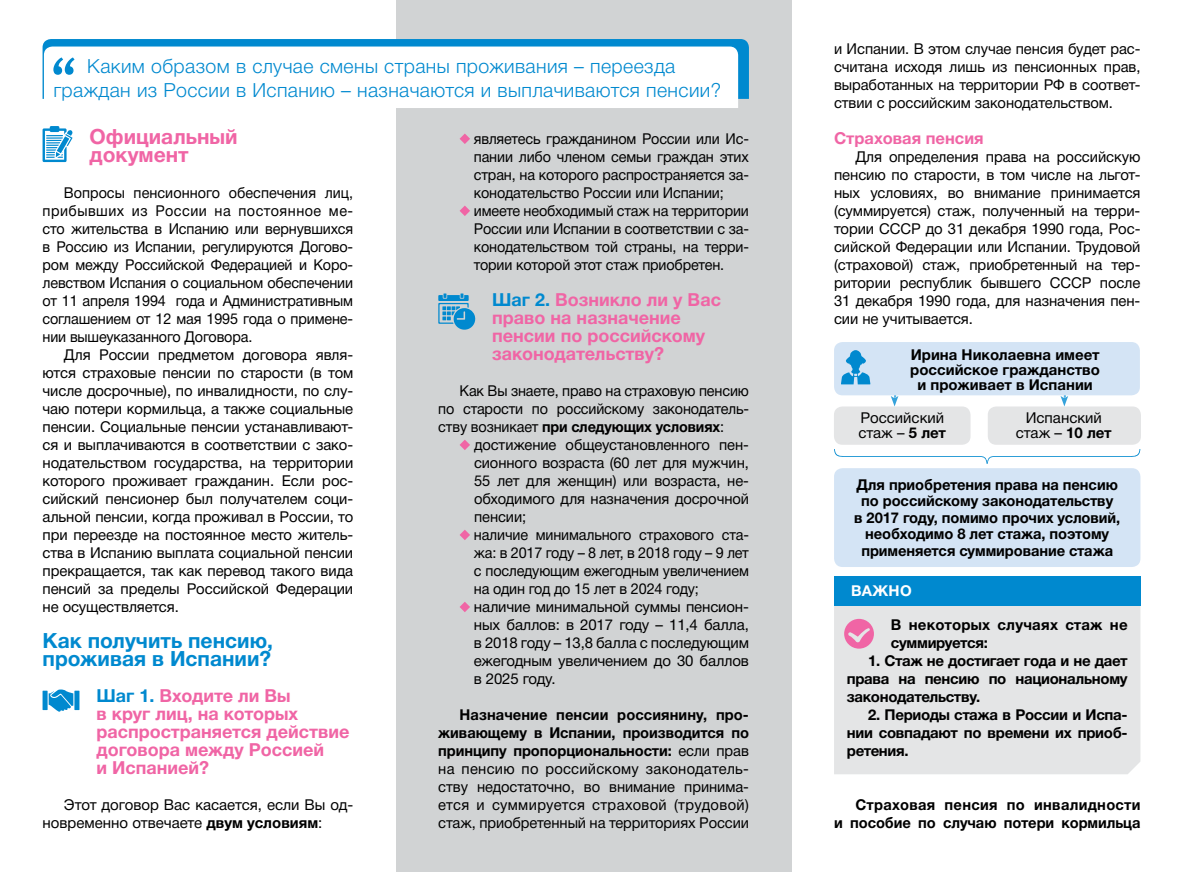
<style>
.page{position:relative;width:1183px;height:872px;background:#fff}
.page>*{position:absolute;margin:0;border:0;box-sizing:border-box;transform-origin:0 0}
.t1{font:700 21px/18px "Helvetica Neue Cyr";color:#0089cf}
.t2{font:700 21px/18px "Helvetica Neue Cyr";color:#f065a5}
.t3{font:300 19.5px/24px "Helvetica Neue Cyr";letter-spacing:.02em;color:#0089cf}
.t4{font:700 18px/18px "Helvetica Neue Cyr";color:#f065a5}
.t5{font:700 16.5px "Helvetica Neue Cyr";color:#f065a5}
.t6{font:15px/18px "Helvetica Neue Cyr";letter-spacing:-.01em;color:#000;text-align:justify}
.t7{font:15px/18px "Helvetica Neue Cyr";letter-spacing:-.01em;color:#000;text-align:justify;scale:.96 1}
.t8{font:700 15px/18px "Helvetica Neue Cyr";letter-spacing:-.005em;color:#000;text-align:justify}
.t9{font:700 15px "Helvetica Neue Cyr";letter-spacing:.02em;color:#fff}
.s1{color:#0089cf}
.s2{font-weight:700}
</style>
<div class="page">
<div style="left:395px;top:0;width:396px;height:872px;background:#d1d3d4"></div>
<svg style="left:43px;top:39px;width:705px;height:60px;background:#0f8fd1"></svg>
<svg style="left:44px;top:47px;width:694px;height:61px"></svg>
<svg style="left:53px;top:57px;width:21px;height:18px"></svg>
<div style="left:50px;top:126px;width:9px;height:6px;background:#0089cf"></div>
<svg style="left:43px;top:128px;width:30px;height:34px"></svg>
<svg style="left:459px;top:133px;width:11px;height:11px"></svg>
<svg style="left:459px;top:205px;width:11px;height:11px"></svg>
<svg style="left:459px;top:439px;width:11px;height:11px"></svg>
<svg style="left:459px;top:530px;width:11px;height:10px"></svg>
<svg style="left:459px;top:602px;width:11px;height:10px"></svg>
<svg style="left:49px;top:689px;width:24px;height:22px"></svg>
<div style="left:74px;top:690px;width:5px;height:20px;background:#0089cf"></div>
<div style="left:43px;top:690px;width:5px;height:20px;background:#0089cf"></div>
<svg style="left:438px;top:293px;width:38px;height:37px"></svg>
<div style="left:834px;top:606px;width:306px;height:168px;background:#e4e5e6"></div>
<div style="left:833px;top:576px;width:307px;height:30px;background:#0089cf"></div>
<svg style="left:843px;top:619px;width:30px;height:29px"></svg>
<div style="left:833px;top:406px;width:137px;height:39px;background:#e4e5e6;border-radius:9px"></div>
<div style="left:987px;top:406px;width:153px;height:39px;background:#e4e5e6;border-radius:9px"></div>
<div style="left:833px;top:342px;width:306px;height:53px;background:#d4e4f5;border-radius:9px"></div>
<svg style="left:890px;top:395px;width:8px;height:11px"></svg>
<svg style="left:1060px;top:395px;width:7px;height:11px"></svg>
<svg style="left:841px;top:350px;width:29px;height:34px"></svg>
<svg style="left:834px;top:449px;width:305px;height:15px"></svg>
<div style="left:833px;top:468px;width:307px;height:99px;background:#d4e4f5;border-radius:9px"></div>
<h2 class="t3" style="left:53px;top:56px;width:669px;text-indent:34px">Каким образом в случае смены страны проживания – переезда граждан из России в Испанию – назначаются и выплачиваются пенсии?</h2>
<h1 class="t2" style="left:90px;top:130px;width:149px">Официальный документ</h1>
<p class="t7" style="left:43px;top:186px;width:325px;text-indent:21px">Вопросы пенсионного обеспечения лиц, прибывших из России на постоянное ме&shy;сто жительства в Испанию или вернувшихся в Россию из Испании, регулируются Догово&shy;ром между Российской Федерацией и Коро&shy;левством Испания о социальном обеспечении от 11 апреля 1994 года и Административным соглашением от 12 мая 1995 года о примене&shy;нии вышеуказанного Договора.</p>
<p class="t6" style="left:43px;top:348px;width:312px;text-indent:21px">Для России предметом договора явля&shy;ются страховые пенсии по старости (в том числе досрочные), по инвалидности, по слу&shy;чаю потери кормильца, а также социальные пенсии. Социальные пенсии устанавливают&shy;ся и выплачиваются в соответствии с зако&shy;нодательством государства, на территории которого проживает гражданин. Если рос&shy;сийский пенсионер был получателем соци&shy;альной пенсии, когда проживал в России, то при переезде на постоянное место житель&shy;ства в Испанию выплата социальной пенсии прекращается, так как перевод такого вида пенсий за пределы Российской Федерации не осуществляется.</p>
<h1 class="t1" style="left:43px;top:634px;width:232px">Как получить пенсию, проживая в Испании?</h1>
<p class="t4" style="left:96px;top:689px;width:254px"><span class="s1">Шаг 1.</span> Входите ли Вы<br>в круг лиц, на которых распространяется действие договора между Россией<br>и Испанией?</p>
<p class="t6" style="left:43px;top:798px;width:312px;text-indent:21px">Этот договор Вас касается, если Вы од&shy;новременно отвечаете <span class="s2">двум условиям</span>:</p>
<p class="t7" style="left:473px;top:132px;width:288px;text-align:left">являетесь гражданином России или Ис&shy;пании либо членом семьи граждан этих стран, на которого распространяется за&shy;конодательство России или Испании; имеете необходимый стаж на территории России или Испании в соответствии с за&shy;конодательством той страны, на терри&shy;тории которой этот стаж приобретен.</p>
<p class="t4" style="left:492px;top:293px;width:230px"><span class="s1">Шаг 2.</span> Возникло ли у Вас право на назначение пенсии по российскому законодательству?</p>
<p class="t7" style="left:438px;top:384px;width:325px;text-indent:21px">Как Вы знаете, право на страховую пенсию по старости по российскому законодатель&shy;ству возникает <span class="s2">при следующих условиях</span>:</p>
<p class="t6" style="left:473px;top:438px;width:276px;text-align:left">достижение общеустановленного пен&shy;сионного возраста (60 лет для мужчин,<br>55 лет для женщин) или возраста, не&shy;обходимого для назначения досрочной пенсии;<br>наличие минимального страхового ста&shy;жа: в 2017 году – 8 лет, в 2018 году – 9 лет с последующим ежегодным увеличением на один год до 15 лет в 2024 году; наличие минимальной суммы пенсион&shy;ных баллов: в 2017 году – 11,4 балла, в 2018 году – 13,8 балла с последующим ежегодным увеличением до 30 баллов в 2025 году.</p>
<p class="t6" style="left:438px;top:708px;width:312px;text-indent:21px"><span class="s2">Назначение пенсии россиянину, про&shy;живающему в Испании, производится по принципу пропорциональности:</span> если прав на пенсию по российскому законодатель&shy;ству недостаточно, во внимание принима&shy;ется и суммируется страховой (трудовой) стаж, приобретенный на территориях России</p>
<p class="t6" style="left:833px;top:42px;width:308px">и Испании. В этом случае пенсия будет рас&shy;считана исходя лишь из пенсионных прав, выработанных на территории РФ в соответ&shy;ствии с российским законодательством.</p>
<p class="t5" style="left:833px;top:132px;width:151px">Страховая пенсия</p>
<p class="t6" style="left:833px;top:150px;width:308px;text-indent:21px">Для определения права на российскую пенсию по старости, в том числе на льгот&shy;ных условиях, во внимание принимается (суммируется) стаж, полученный на терри&shy;тории СССР до 31 декабря 1990 года, Рос&shy;сийской Федерации или Испании. Трудовой (страховой) стаж, приобретенный на тер&shy;ритории республик бывшего СССР после 31 декабря 1990 года, для назначения пен&shy;сии не учитывается.</p>
<p class="t8" style="left:910px;top:349px;width:191px;line-height:15px;text-align:center">Ирина Николаевна имеет российское гражданство и проживает в Испании</p>
<p class="t6" style="left:858px;top:412px;width:89px;line-height:15px">Российский стаж – <span class="s2">5 лет</span></p>
<p class="t6" style="left:1015px;top:412px;width:97px;line-height:15px;text-align:center">Испанский стаж – <span class="s2">10 лет</span></p>
<p class="t8" style="left:854px;top:478px;width:267px;line-height:16.5px;text-align:center">Для приобретения права на пенсию по российскому законодательству<br>в 2017 году, помимо прочих условий, необходимо 8 лет стажа, поэтому применяется суммирование стажа</p>
<p class="t9" style="left:850px;top:585px;width:62px">ВАЖНО</p>
<p class="t8" style="left:890px;top:617px;width:238px">В некоторых случаях стаж не суммируется:</p>
<p class="t8" style="left:846px;top:653px;width:282px;text-indent:21px">1. Стаж не достигает года и не дает права на пенсию по национальному законодательству.</p>
<p class="t8" style="left:846px;top:707px;width:282px;text-indent:21px">2. Периоды стажа в России и Испа&shy;нии совпадают по времени их приоб&shy;ретения.</p>
<p class="t8" style="left:833px;top:797px;width:308px;text-align:right">Страховая пенсия по инвалидности<br>и пособие по случаю потери кормильца</p>
</div>
